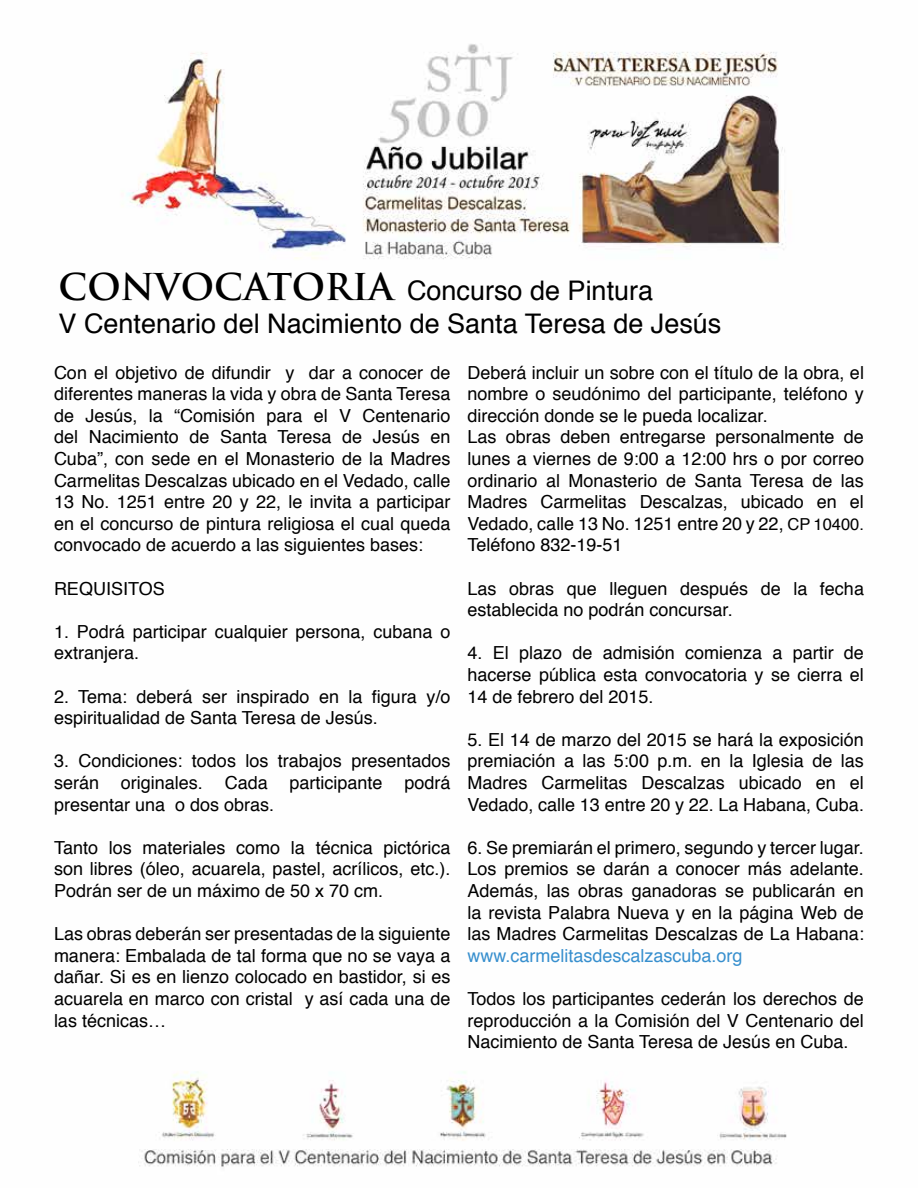
<style>
.page{position:relative;width:918px;height:1188px;background:#fff}
.page>*{position:absolute;margin:0;border:0;box-sizing:border-box;transform-origin:0 0}
.t1{font:27px/32.4px "Helvetica";color:#000}
.t2{font:18px/21.6px "Helvetica";color:#000;text-align:justify}
.t3{font:18px "Helvetica";color:#378fce}
.s1{font-family:"Trajan";font-weight:700;font-size:36px}
.s2{font-size:16.5px}
</style>
<div class="page">
<img style="left:126px;top:44px;width:661px;height:1123px">
<h1 class="t1" style="left:59px;top:275px;width:664px"><span class="s1">CONVOCATORIA</span> Concurso de Pintura<br>V Centenario del Nacimiento de Santa Teresa de Jesús</h1>
<p class="t2" style="left:467px;top:362px;width:398px;text-align:left">Deberá incluir un sobre con el título de la obra, el nombre o seudónimo del participante, teléfono y dirección donde se le pueda localizar.<br>Las obras deben entregarse personalmente de lunes a viernes de 9:00 a 12:00 hrs o por correo ordinario al Monasterio de Santa Teresa de las Madres Carmelitas Descalzas, ubicado en el Vedado, calle 13 No. 1251 entre 20 y 22, <span class="s2">CP 10400.<br></span>Teléfono 832-19-51</p>
<p class="t2" style="left:467px;top:578px;width:398px">Las obras que lleguen después de la fecha establecida no podrán concursar.</p>
<p class="t2" style="left:467px;top:643px;width:398px">4. El plazo de admisión comienza a partir de hacerse pública esta convocatoria y se cierra el 14 de febrero del 2015.</p>
<p class="t2" style="left:467px;top:729px;width:398px">5. El 14 de marzo del 2015 se hará la exposición premiación a las 5:00 p.m. en la Iglesia de las Madres Carmelitas Descalzas ubicado en el Vedado, calle 13 entre 20 y 22. La Habana, Cuba.</p>
<p class="t2" style="left:467px;top:837px;width:398px">6. Se premiarán el primero, segundo y tercer lugar.<br>Los premios se darán a conocer más adelante.<br>Además, las obras ganadoras se publicarán en la revista Palabra Nueva y en la página Web de las Madres Carmelitas Descalzas de La Habana:</p>
<p class="t3" style="left:467px;top:942px;width:277px">www.carmelitasdescalzascuba.org</p>
<p class="t2" style="left:467px;top:988px;width:398px">Todos los participantes cederán los derechos de reproducción a la Comisión del V Centenario del Nacimiento de Santa Teresa de Jesús en Cuba.</p>
<p class="t2" style="left:54px;top:362px;width:398px">Con el objetivo de difundir y dar a conocer de diferentes maneras la vida y obra de Santa Teresa de Jesús, la “Comisión para el V Centenario del Nacimiento de Santa Teresa de Jesús en Cuba”, con sede en el Monasterio de la Madres Carmelitas Descalzas ubicado en el Vedado, calle 13 No. 1251 entre 20 y 22, le invita a participar en el concurso de pintura religiosa el cual queda convocado de acuerdo a las siguientes bases:</p>
<p class="t2" style="left:54px;top:578px;width:112px">REQUISITOS</p>
<p class="t2" style="left:54px;top:621px;width:398px">1. Podrá participar cualquier persona, cubana o extranjera.</p>
<p class="t2" style="left:54px;top:686px;width:398px">2. Tema: deberá ser inspirado en la figura y/o espiritualidad de Santa Teresa de Jesús.</p>
<p class="t2" style="left:54px;top:751px;width:398px">3. Condiciones: todos los trabajos presentados serán originales. Cada participante podrá presentar una o dos obras.</p>
<p class="t2" style="left:54px;top:837px;width:398px">Tanto los materiales como la técnica pictórica son libres (óleo, acuarela, pastel, acrílicos, etc.).<br>Podrán ser de un máximo de 50 x 70 cm.</p>
<p class="t2" style="left:54px;top:924px;width:398px">Las obras deberán ser presentadas de la siguiente manera: Embalada de tal forma que no se vaya a dañar. Si es en lienzo colocado en bastidor, si es acuarela en marco con cristal y así cada una de las técnicas…</p>
</div>
